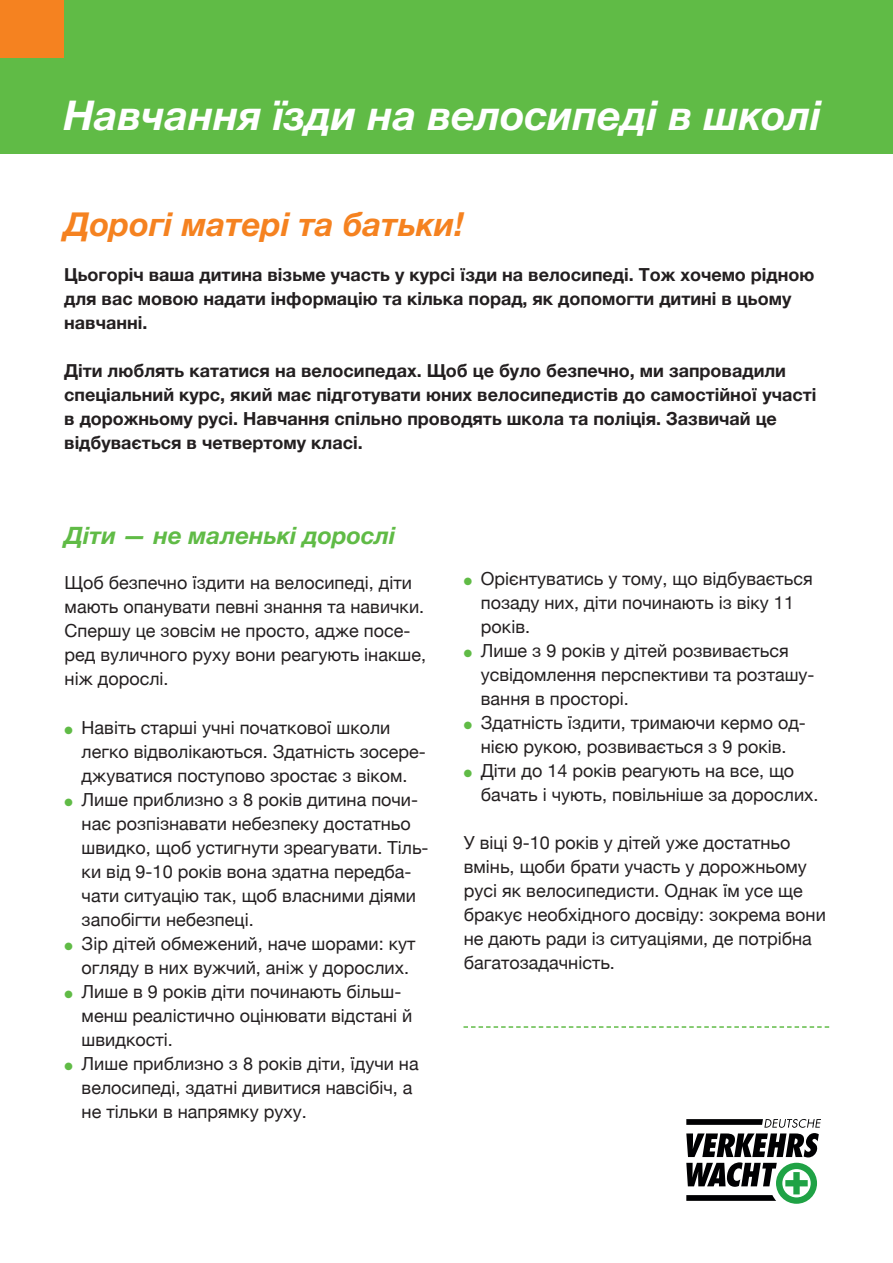
<style>
.page{position:relative;width:893px;height:1263px;background:#fff}
.page>*{position:absolute;margin:0;border:0;box-sizing:border-box;transform-origin:0 0}
.t1{font:italic 700 41.1px "Helvetica Neue";color:#fff}
.Copy{font:italic 700 33px "Helvetica Neue";color:#f58220}
.Copy-2{font:italic 700 24px "Helvetica Neue";color:#60bb46}
.Copy-3{font:18px/24px "Helvetica Neue";color:#231f20}
.Copy-4{font:700 18px/24px "Helvetica Neue";color:#231f20}
.s1{color:#60bb46}
</style>
<div class="page">
<div style="left:0;top:0;width:892px;height:154px;background:#60bb46"></div>
<div style="left:0;top:0;width:64px;height:57px;background:#f58220"></div>
<svg style="left:686px;top:1119px;width:135px;height:85px"></svg>
<svg style="left:463px;top:1026px;width:366px;height:2px"></svg>
<p class="t1" style="left:64px;top:83px;width:759px">Навчання їзди на велосипеді в школі</p>
<p class="Copy" style="left:64px;top:199px;width:402px">Дорогі матері та батьки!</p>
<p class="Copy-4" style="left:64px;top:263px;width:752px">Цьогоріч ваша дитина візьме участь у курсі їзди на велосипеді. Тож хочемо рідною для вас мовою надати інформацію та кілька порад, як допомогти дитині в цьому навчанні.</p>
<p class="Copy-4" style="left:64px;top:359px;width:754px">Діти люблять кататися на велосипедах. Щоб це було безпечно, ми запровадили спеціальний курс, який має підготувати юних велосипедистів до самостійної участі в дорожньому русі. Навчання спільно проводять школа та поліція. Зазвичай це відбувається в четвертому класі.</p>
<p class="Copy-2" style="left:65px;top:517px;width:332px">Діти — не маленькі дорослі</p>
<p class="Copy-3" style="left:65px;top:572px;width:363px">Щоб безпечно їздити на велосипеді, діти мають опанувати певні знання та навички.<br>Спершу це зовсім не просто, адже посе&shy;ред вуличного руху вони реагують інакше, ніж дорослі.</p>
<p class="Copy-3" style="left:82px;top:716px;width:346px;text-indent:-17px"><span class="s1">●</span> Навіть старші учні початкової школи легко відволікаються. Здатність зосере&shy;джуватися поступово зростає з віком.</p>
<p class="Copy-3" style="left:82px;top:788px;width:348px;text-indent:-17px"><span class="s1">●</span> Лише приблизно з 8 років дитина почи&shy;нає розпізнавати небезпеку достатньо швидко, щоб устигнути зреагувати. Тіль&shy;ки від 9-10 років вона здатна передба&shy;чати ситуацію так, щоб власними діями запобігти небезпеці.</p>
<p class="Copy-3" style="left:65px;top:932px;width:352px;text-align:center"><span class="s1">●</span> Зір дітей обмежений, наче шорами: кут огляду в них вужчий, аніж у дорослих.</p>
<p class="Copy-3" style="left:82px;top:980px;width:332px;text-indent:-17px"><span class="s1">●</span> Лише в 9 років діти починають більш&shy;менш реалістично оцінювати відстані й швидкості.</p>
<p class="Copy-3" style="left:82px;top:1052px;width:339px;text-indent:-17px"><span class="s1">●</span> Лише приблизно з 8 років діти, їдучи на велосипеді, здатні дивитися навсібіч, а не тільки в напрямку руху.</p>
<p class="Copy-3" style="left:481px;top:567px;width:333px;text-indent:-17px"><span class="s1">●</span> Орієнтуватись у тому, що відбувається позаду них, діти починають із віку 11 років.</p>
<p class="Copy-3" style="left:481px;top:639px;width:335px;text-indent:-17px"><span class="s1">●</span> Лише з 9 років у дітей розвивається усвідомлення перспективи та розташу&shy;вання в просторі.</p>
<p class="Copy-3" style="left:464px;top:711px;width:344px;text-align:center"><span class="s1">●</span> Здатність їздити, тримаючи кермо од&shy;нією рукою, розвивається з 9 років.</p>
<p class="Copy-3" style="left:481px;top:759px;width:339px;text-indent:-17px"><span class="s1">●</span> Діти до 14 років реагують на все, що бачать і чують, повільніше за дорослих.</p>
<p class="Copy-3" style="left:464px;top:831px;width:364px">У віці 9-10 років у дітей уже достатньо вмінь, щоби брати участь у дорожньому русі як велосипедисти. Однак їм усе ще бракує необхідного досвіду: зокрема вони не дають ради із ситуаціями, де потрібна багатозадачність.</p>
</div>
